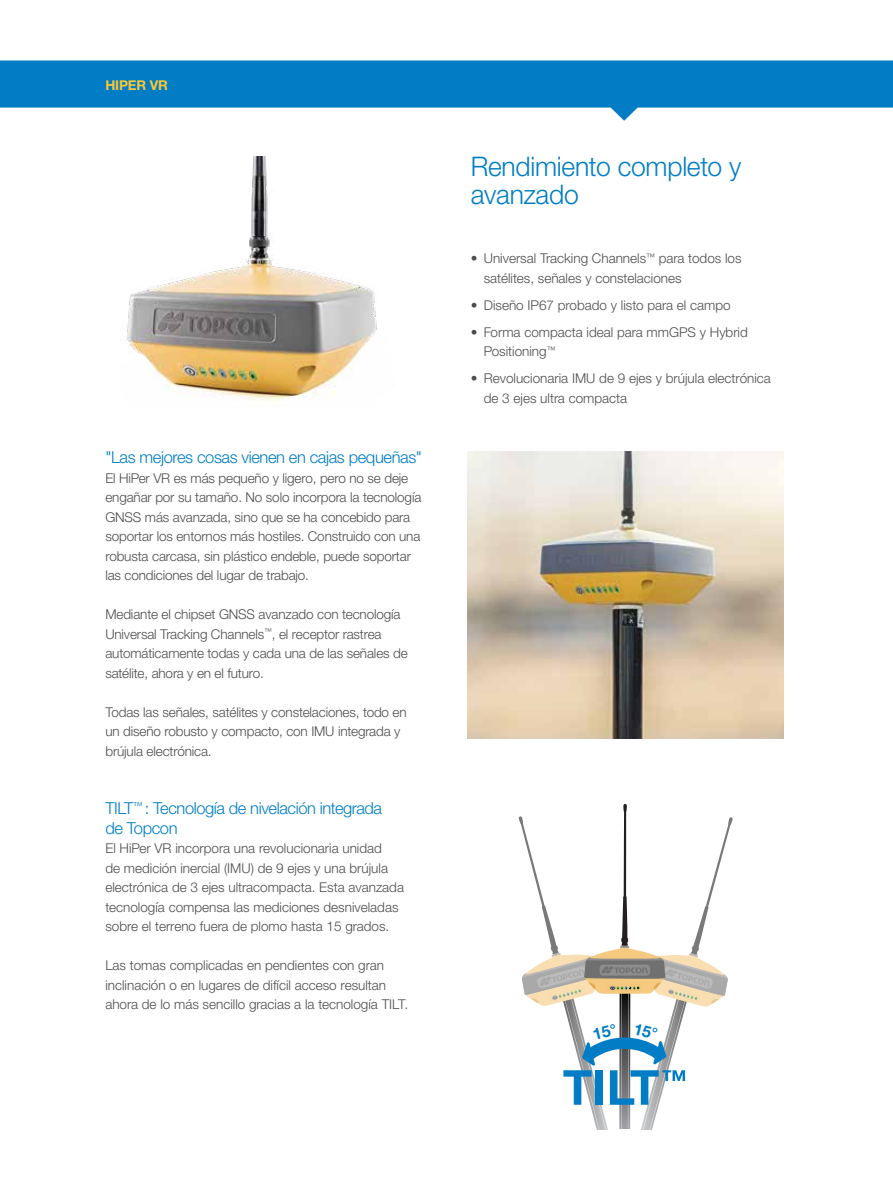
<style>
.page{position:relative;width:893px;height:1188px;background:#fff}
.page>*{position:absolute;margin:0;border:0;box-sizing:border-box;transform-origin:0 0}
.t1{font:300 27px/28.5px "Helvetica Neue LTW1 G";letter-spacing:-.01em;color:#007dc5}
.t2{font:300 16.5px/19.5px "Helvetica Neue LTW1 G";letter-spacing:-.025em;color:#007dc5}
.t3{font:300 13.5px/19.5px "Helvetica Neue LTW1 G";letter-spacing:-.01em;color:#4d4d4f}
.t4{font:700 13.5px "Helvetica Neue LTW1 G";letter-spacing:-.01em;color:#ffc62f}
</style>
<div class="page">
<svg style="left:0;top:60px;width:893px;height:61px;fill:#007dc5"></svg>
<img style="left:126px;top:157px;width:251px;height:244px">
<img style="left:467px;top:451px;width:317px;height:288px">
<svg style="left:519px;top:804px;width:214px;height:325px"></svg>
<p class="t4" style="left:105px;top:77px;width:64px">HIPER VR</p>
<p class="t2" style="left:105px;top:448px;width:318px">"Las mejores cosas vienen en cajas pequeñas"</p>
<p class="t3" style="left:105px;top:468px;width:317px">El HiPer VR es más pequeño y ligero, pero no se deje engañar por su tamaño. No solo incorpora la tecnología GNSS más avanzada, sino que se ha concebido para soportar los entornos más hostiles. Construido con una robusta carcasa, sin plástico endeble, puede soportar las condiciones del lugar de trabajo.</p>
<p class="t3" style="left:105px;top:605px;width:304px">Mediante el chipset GNSS avanzado con tecnología Universal Tracking Channels<sup>™</sup>, el receptor rastrea automáticamente todas y cada una de las señales de satélite, ahora y en el futuro.</p>
<p class="t3" style="left:105px;top:702px;width:303px">Todas las señales, satélites y constelaciones, todo en un diseño robusto y compacto, con IMU integrada y brújula electrónica.</p>
<p class="t2" style="left:105px;top:799px;width:278px">TILT<sup>™</sup> : Tecnología de nivelación integrada de Topcon</p>
<p class="t3" style="left:105px;top:839px;width:300px">El HiPer VR incorpora una revolucionaria unidad<br>de medición inercial (IMU) de 9 ejes y una brújula electrónica de 3 ejes ultracompacta. Esta avanzada tecnología compensa las mediciones desniveladas sobre el terreno fuera de plomo hasta 15 grados.</p>
<p class="t3" style="left:105px;top:956px;width:304px">Las tomas complicadas en pendientes con gran inclinación o en lugares de difícil acceso resultan ahora de lo más sencillo gracias a la tecnología TILT.</p>
<h1 class="t1" style="left:471px;top:152px;width:272px">Rendimiento completo y avanzado</h1>
<p class="t3" style="left:484px;top:249px;width:259px;text-indent:-13px">• Universal Tracking Channels<sup>™</sup> para todos los satélites, señales y constelaciones</p>
<p class="t3" style="left:471px;top:295px;width:261px">• Diseño IP67 probado y listo para el campo</p>
<p class="t3" style="left:484px;top:322px;width:266px;text-indent:-13px">• Forma compacta ideal para mmGPS y Hybrid<br>Positioning<sup>™</sup></p>
<p class="t3" style="left:484px;top:369px;width:289px;text-indent:-13px">• Revolucionaria IMU de 9 ejes y brújula electrónica de 3 ejes ultra compacta</p>
</div>
